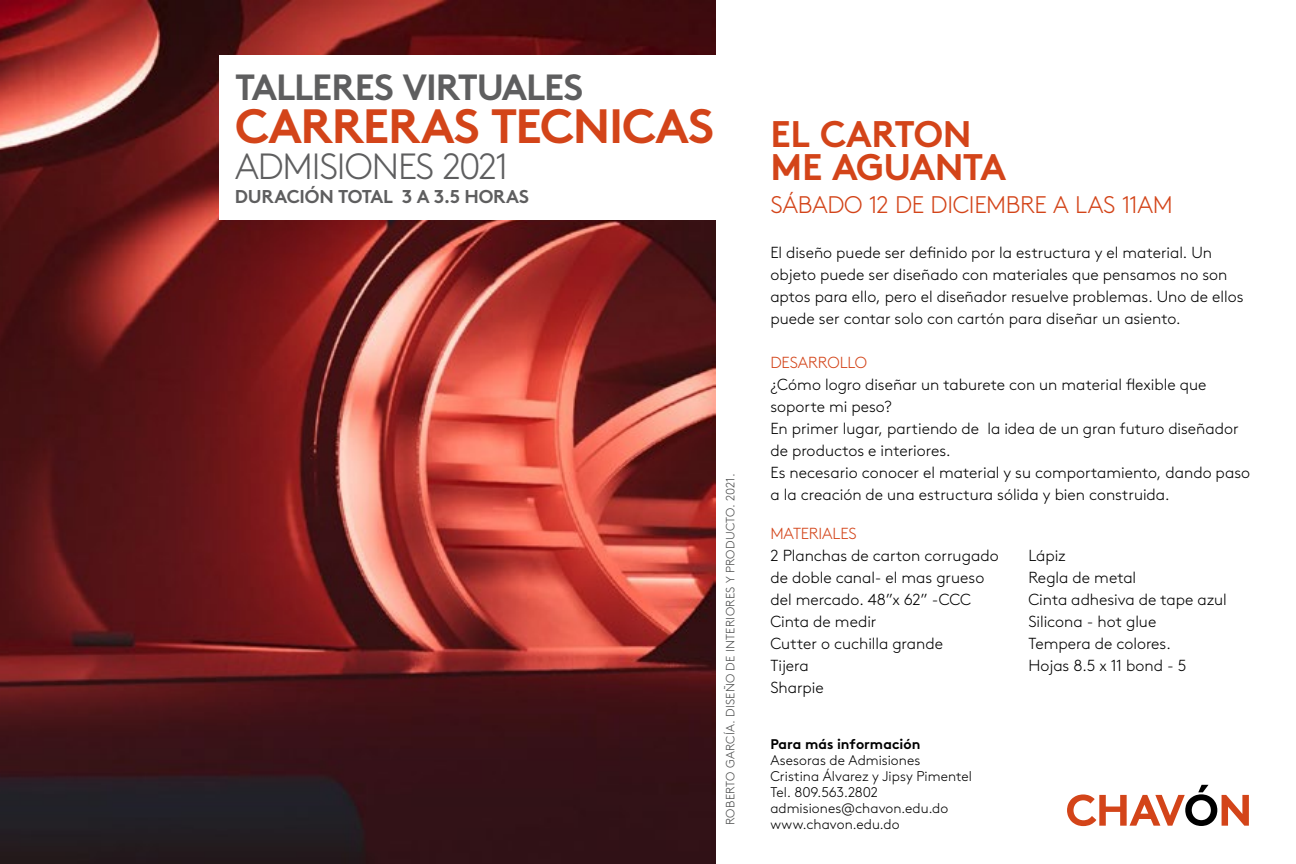
<style>
.page{position:relative;width:1296px;height:864px;background:#fff}
.page>*{position:absolute;margin:0;border:0;box-sizing:border-box;transform-origin:0 0}
.t1{font:700 48.2px "Brown Pro";letter-spacing:-.025em;color:#d34419}
.t2{font:700 37px/33px "Brown Pro";letter-spacing:-.015em;color:#d34419}
.t3{font:700 36.4px "Brown Pro";letter-spacing:-.03em;color:#5e5e5f}
.t4{font:300 36.4px "Brown Pro";letter-spacing:-.03em;color:#5e5e5f}
.t5{font:300 24px "Brown Pro";letter-spacing:-.015em;color:#d34419}
.t6{font:700 18.6px "Brown Pro";letter-spacing:-.01em;color:#5e5e5f}
.t7{font:300 16px/22px "Brown Pro";color:#000}
.t8{font:300 16px "Brown Pro";letter-spacing:-.01em;color:#d34419}
.t9{font:300 14px/16px "Brown Pro";letter-spacing:.005em;color:#000}
.t10{font:700 14px "Brown Pro";color:#000}
.t11{font:300 12px "Brown Pro";letter-spacing:.015em;color:#4a4b4b}
</style>
<div class="page">
<img style="left:0;top:0;width:716px;height:864px">
<div style="left:219px;top:56px;width:513px;height:164px;background:#fff"></div>
<svg style="left:1067px;top:785px;width:182px;height:41px"></svg>
<h3 class="t3" style="left:235px;top:58px;width:350px">TALLERES VIRTUALES</h3>
<h1 class="t1" style="left:235px;top:87px;width:481px">CARRERAS TECNICAS</h1>
<h3 class="t4" style="left:235px;top:139px;width:275px">ADMISIONES 2021</h3>
<p class="t6" style="left:235px;top:182px;width:296px">DURACIÓN TOTAL 3 A 3.5 HORAS</p>
<p class="t11" style="left:721px;top:825px;width:353px;rotate:-90deg">ROBERTO GARCÍA. DISEÑO DE INTERIORES Y PRODUCTO. 2021.</p>
<h2 class="t2" style="left:771px;top:113px;width:237px">EL CARTON<br>ME AGUANTA</h2>
<h3 class="t5" style="left:771px;top:187px;width:404px">SÁBADO 12 DE DICIEMBRE A LAS 11AM</h3>
<p class="t7" style="left:770px;top:240px;width:475px">El diseño puede ser definido por la estructura y el material. Un objeto puede ser diseñado con materiales que pensamos no son aptos para ello, pero el diseñador resuelve problemas. Uno de ellos puede ser contar solo con cartón para diseñar un asiento.</p>
<p class="t8" style="left:770px;top:350px;width:98px">DESARROLLO</p>
<p class="t7" style="left:770px;top:372px;width:481px">¿Cómo logro diseñar un taburete con un material flexible que soporte mi peso?<br>En primer lugar, partiendo de la idea de un gran futuro diseñador de productos e interiores.<br>Es necesario conocer el material y su comportamiento, dando paso a la creación de una estructura sólida y bien construida.</p>
<p class="t8" style="left:770px;top:522px;width:88px">MATERIALES</p>
<p class="t7" style="left:770px;top:543px;width:230px">2 Planchas de carton corrugado de doble canal- el mas grueso del mercado. 48”x 62” -CCC<br>Cinta de medir<br>Cutter o cuchilla grande<br>Tijera<br>Sharpie</p>
<p class="t7" style="left:1028px;top:543px;width:200px">Lápiz<br>Regla de metal<br>Cinta adhesiva de tape azul<br>Silicona - hot glue<br>Tempera de colores.<br>Hojas 8.5 x 11 bond - 5</p>
<p class="t10" style="left:770px;top:733px;width:152px">Para más información</p>
<p class="t9" style="left:770px;top:751px;width:203px">Asesoras de Admisiones<br>Cristina Álvarez y Jipsy Pimentel<br>Tel. 809.563.2802 admisiones@chavon.edu.do www.chavon.edu.do</p>
</div>
